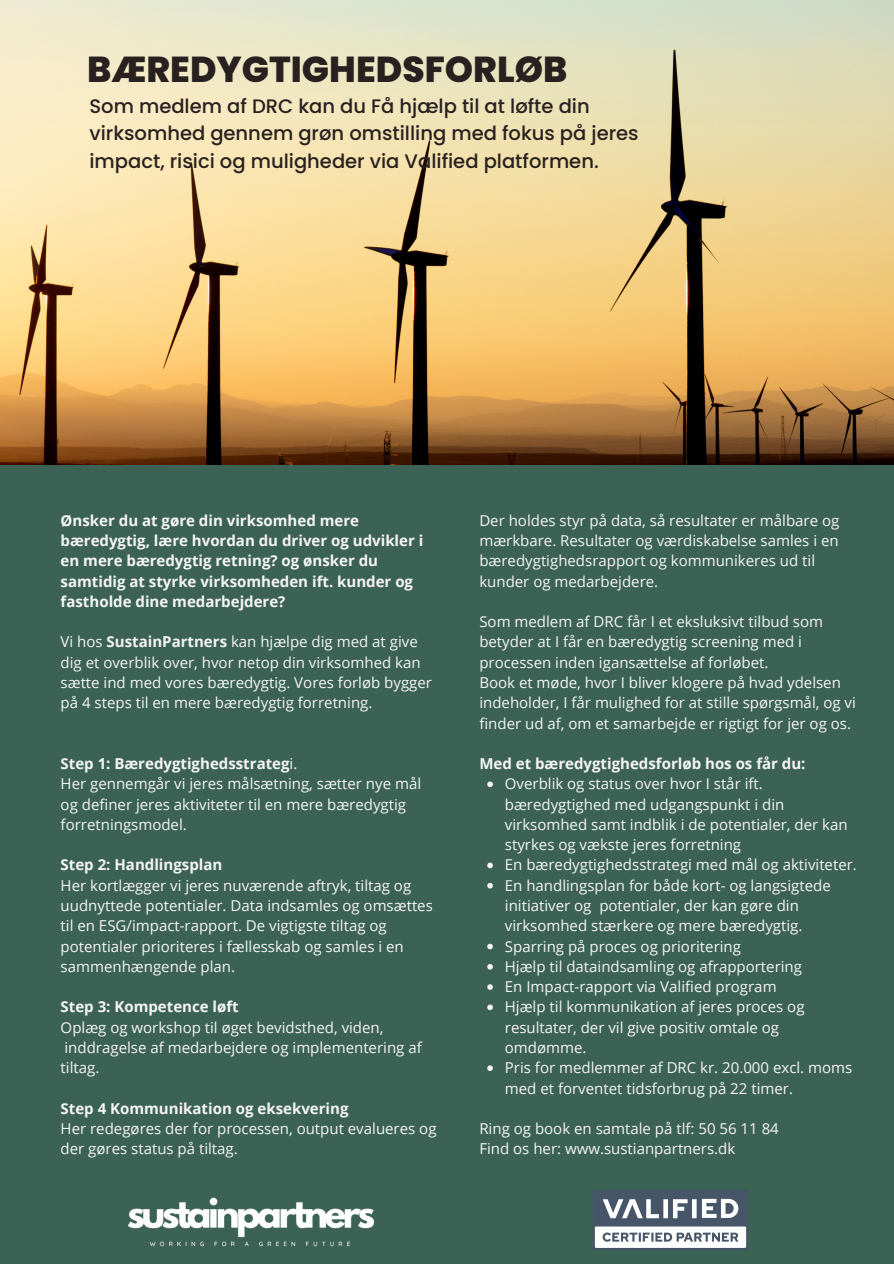
<style>
.page{position:relative;width:894px;height:1264px;background:#fff}
.page>*{position:absolute;margin:0;border:0;box-sizing:border-box;transform-origin:0 0}
.t1{font:800 36px "Poppins";color:#282120}
.t2{font:500 19.5px/27px "Poppins";color:#282120}
.t3{font:15px/20.2px "Open Sans";color:#f5f5f5}
.t4{font:700 15px/20.2px "Open Sans";color:#f5f5f5}
.s1{font-weight:700}
.s2{font-weight:400}
</style>
<div class="page">
<div style="left:0;top:0;width:893px;height:1263px;background:#3c6255"></div>
<img style="left:0;top:0;width:893px;height:464px">
<img style="left:128px;top:1197px;width:246px;height:50px">
<svg style="left:487px;top:781px;width:5px;height:6px"></svg>
<svg style="left:487px;top:862px;width:5px;height:6px"></svg>
<svg style="left:487px;top:882px;width:5px;height:6px"></svg>
<svg style="left:487px;top:943px;width:5px;height:6px"></svg>
<svg style="left:487px;top:964px;width:5px;height:5px"></svg>
<svg style="left:487px;top:984px;width:5px;height:5px"></svg>
<svg style="left:487px;top:1004px;width:5px;height:6px"></svg>
<svg style="left:487px;top:1065px;width:5px;height:5px"></svg>
<img style="left:593px;top:1190px;width:154px;height:58px">
<p class="t1" style="left:87px;top:44px;width:481px">BÆREDYGTIGHEDSFORLØB</p>
<p class="t2" style="left:89px;top:93px;width:550px">Som medlem af DRC kan du Få hjælp til at løfte din virksomhed gennem grøn omstilling med fokus på jeres impact, risici og muligheder via Valified platformen.</p>
<p class="t4" style="left:61px;top:510px;width:364px">Ønsker du at gøre din virksomhed mere bæredygtig, lære hvordan du driver og udvikler i en mere bæredygtig retning? og ønsker du samtidig at styrke virksomheden ift. kunder og fastholde dine medarbejdere?</p>
<p class="t3" style="left:61px;top:631px;width:373px">Vi hos <span class="s1">SustainPartners</span> kan hjælpe dig med at give dig et overblik over, hvor netop din virksomhed kan sætte ind med vores bæredygtig. Vores forløb bygger på 4 steps til en mere bæredygtig forretning.</p>
<p class="t4" style="left:61px;top:753px;width:238px">Step 1: Bæredygtighedsstrateg<span class="s2">i.</span></p>
<p class="t3" style="left:61px;top:773px;width:362px">Her gennemgår vi jeres målsætning, sætter nye mål og definer jeres aktiviteter til en mere bæredygtig forretningsmodel.</p>
<p class="t4" style="left:61px;top:854px;width:163px">Step 2: Handlingsplan</p>
<p class="t3" style="left:61px;top:874px;width:373px">Her kortlægger vi jeres nuværende aftryk, tiltag og uudnyttede potentialer. Data indsamles og omsættes til en ESG/impact-rapport. De vigtigste tiltag og potentialer prioriteres i fællesskab og samles i en sammenhængende plan.</p>
<p class="t4" style="left:61px;top:996px;width:180px">Step 3: Kompetence løft</p>
<p class="t3" style="left:61px;top:1016px;width:362px">Oplæg og workshop til øget bevidsthed, viden, inddragelse af medarbejdere og implementering af tiltag.</p>
<p class="t4" style="left:61px;top:1097px;width:289px">Step 4 Kommunikation og eksekvering</p>
<p class="t3" style="left:61px;top:1118px;width:377px">Her redegøres der for processen, output evalueres og der gøres status på tiltag.</p>
<p class="t3" style="left:479px;top:510px;width:361px">Der holdes styr på data, så resultater er målbare og mærkbare. Resultater og værdiskabelse samles i en bæredygtighedsrapport og kommunikeres ud til kunder og medarbejdere.</p>
<p class="t3" style="left:479px;top:611px;width:345px">Som medlem af DRC får I et eksluksivt tilbud som betyder at I får en bæredygtig screening med i processen inden igansættelse af forløbet.</p>
<p class="t3" style="left:479px;top:672px;width:378px">Book et møde, hvor I bliver klogere på hvad ydelsen indeholder, I får mulighed for at stille spørgsmål, og vi finder ud af, om et samarbejde er rigtigt for jer og os.</p>
<p class="t4" style="left:479px;top:753px;width:327px">Med et bæredygtighedsforløb hos os får du:</p>
<p class="t3" style="left:504px;top:773px;width:344px">Overblik og status over hvor I står ift. bæredygtighed med udgangspunkt i din virksomhed samt indblik i de potentialer, der kan styrkes og vækste jeres forretning</p>
<p class="t3" style="left:504px;top:854px;width:353px">En bæredygtighedsstrategi med mål og aktiviteter.</p>
<p class="t3" style="left:504px;top:874px;width:327px">En handlingsplan for både kort- og langsigtede initiativer og potentialer, der kan gøre din virksomhed stærkere og mere bæredygtig.</p>
<p class="t3" style="left:504px;top:935px;width:237px">Sparring på proces og prioritering</p>
<p class="t3" style="left:504px;top:955px;width:298px">Hjælp til dataindsamling og afrapportering</p>
<p class="t3" style="left:504px;top:976px;width:273px">En Impact-rapport via Valified program</p>
<p class="t3" style="left:504px;top:996px;width:301px">Hjælp til kommunikation af jeres proces og resultater, der vil give positiv omtale og omdømme.</p>
<p class="t3" style="left:504px;top:1057px;width:349px">Pris for medlemmer af DRC kr. 20.000 excl. moms med et forventet tidsforbrug på 22 timer.</p>
<p class="t3" style="left:479px;top:1118px;width:301px">Ring og book en samtale på tlf: 50 56 11 84</p>
<p class="t3" style="left:479px;top:1138px;width:257px">Find os her: www.sustianpartners.dk</p>
</div>
